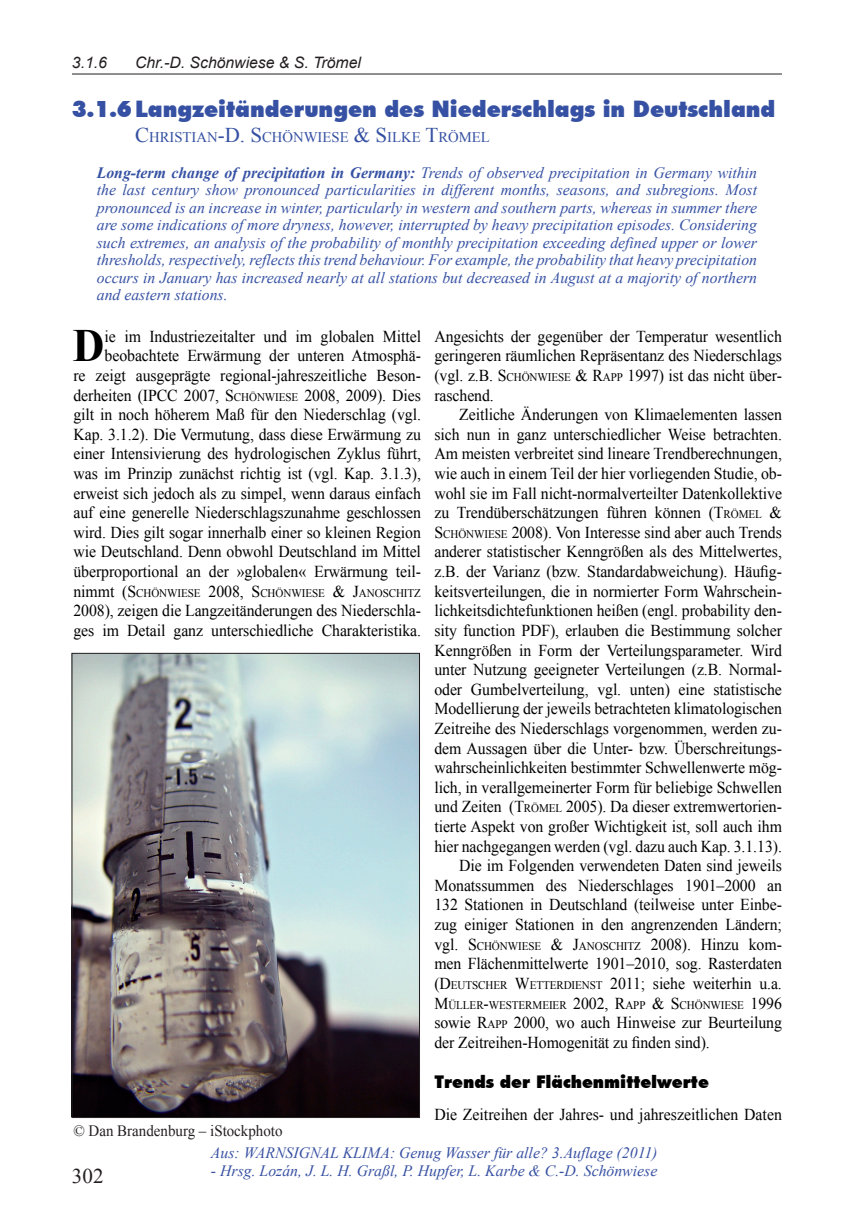
<style>
.page{position:relative;width:844px;height:1221px;background:#fff}
.page>*{position:absolute;margin:0;border:0;box-sizing:border-box;transform-origin:0 0}
.Absatz0{font:700 46.2px "Times New Roman";color:#000;scale:.95 1}
.KapTitel{font:900 22.75px "Futura BT";color:#3651a3;scale:.96 1}
.t1{font:21px "Times New Roman";color:#231f20}
.Titel2{font:900 17.5px "Futura BT";color:#000;scale:.96 1}
.Absatz0-2{font:16.62px/19.6px "Times New Roman";letter-spacing:-.005em;color:#000;text-align:justify;scale:.95 1}
.Absatz1{font:16.62px "Times New Roman";color:#000;scale:.95 1}
.Summary{font:italic 15.75px/17.5px "Times New Roman";color:#3651a3;text-align:justify}
.Summary-2{font:italic 15.75px "Times New Roman";color:#3750a2}
.t2{font:italic 15.75px "Arial";color:#231f20}
.Fließtext{font:15.75px "Times New Roman";color:#231f20;scale:.95 1}
.Autor{font:14.7px "Times New Roman";color:#3651a3}
.Absatz0-3{font:11.72px "Times New Roman";letter-spacing:-.005em;color:#000;scale:.95 1}
.s1{font-size:21px}
.s2{font-weight:700}
.s3{font-style:inherit}
.s4{font-size:11.72px}
.s5{font-size:16.62px}
</style>
<div class="page">
<hr style="left:72px;top:74px;width:709px;height:1px;background:#231f20">
<img style="left:74px;top:655px;width:343px;height:460px">
<div style="left:72px;top:653px;width:347px;height:464px;border:1px solid #231f20"></div>
<p class="t2" style="left:72px;top:52px;width:37px">3.1.6</p>
<p class="t2" style="left:135px;top:52px;width:227px">Chr.-D. Schönwiese &amp; S. Trömel</p>
<p class="KapTitel" style="left:72px;top:95px;width:734px">3.1.6Langzeitänderungen des Niederschlags in Deutschland</p>
<p class="Autor" style="left:135px;top:127px;width:356px"><span class="s1">C</span>HRISTIAN<span class="s1">-D. S</span> CHÖNWIESE <span class="s1">&amp; S</span> ILKE <span class="s1">T</span>RÖMEL</p>
<p class="Summary" style="left:97px;top:163px;width:661px"><span class="s2">Long-term change of precipitation in Germany:</span> Trends of observed precipitation in Germany within the last century show pronounced particularities in different months, seasons, and subregions. Most pronounced is an increase in winter, particularly in western and southern parts, whereas in summer there are some indications of more dryness, however, interrupted by heavy precipitation episodes. Considering such extremes, an analysis of the probability of monthly precipitation exceeding defined upper or lower thresholds, respectively, reflects this trend behaviour. For example, the probability that heavy precipitation occurs in January has increased nearly at all stations but decreased in August at a majority of northern and eastern stations.</p>
<p class="Absatz0" style="left:73px;top:314px;width:35px">D</p>
<p class="Absatz0-2" style="left:73px;top:326px;width:367px;text-align:right">ie im Industriezeitalter und im globalen Mittel beobachtete Erwärmung der unteren Atmosphä-<br>re zeigt ausgeprägte regional-jahreszeitliche Beson&shy;derheiten (IPCC 2007, <span class="s3">S</span> <span class="s4">CHÖNWIESE</span> 2008, 2009). Dies gilt in noch höherem Maß für den Niederschlag (vgl.<br>Kap. 3.1.2). Die Vermutung, dass diese Erwärmung zu einer Intensivierung des hydrologischen Zyklus führt, was im Prinzip zunächst richtig ist (vgl. Kap. 3.1.3), erweist sich jedoch als zu simpel, wenn daraus einfach auf eine generelle Niederschlagszunahme geschlossen wird. Dies gilt sogar innerhalb einer so kleinen Region wie Deutschland. Denn obwohl Deutschland im Mittel überproportional an der »globalen« Erwärmung teil-</p>
<p class="Absatz0-3" style="left:73px;top:585px;width:367px"><span class="s5">nimmt (</span><span class="s5">S</span> CHÖNWIESE <span class="s5">2008, S</span> CHÖNWIESE <span class="s5">&amp; J</span>ANOSCHITZ</p>
<p class="Absatz0-2" style="left:73px;top:600px;width:367px">2008), zeigen die Langzeitänderungen des Niederschla&shy;ges im Detail ganz unterschiedliche Charakteristika.</p>
<p class="Absatz0-2" style="left:434px;top:326px;width:367px">Angesichts der gegenüber der Temperatur wesentlich geringeren räumlichen Repräsentanz des Niederschlags (vgl. z.B. <span class="s3">S</span> <span class="s4">CHÖNWIESE</span> <span class="s3">&amp; R</span><span class="s4">APP</span> 1997) ist das nicht über&shy;raschend.</p>
<p class="Absatz0-2" style="left:434px;top:404px;width:367px;text-indent:25px">Zeitliche Änderungen von Klimaelementen lassen sich nun in ganz unterschiedlicher Weise betrachten.<br>Am meisten verbreitet sind lineare Trendberechnungen, wie auch in einem Teil der hier vorliegenden Studie, ob&shy;wohl sie im Fall nicht-normalverteilter Datenkollektive zu Trendüberschätzungen führen können (<span class="s3">T</span><span class="s4">RÖMEL</span> <span class="s3">&amp; S</span> <span class="s4">CHÖNWIESE</span> 2008). Von Interesse sind aber auch Trends anderer statistischer Kenngrößen als des Mittelwertes, z.B. der Varianz (bzw. Standardabweichung). Häufig&shy;keitsverteilungen, die in normierter Form Wahrschein&shy;lichkeitsdichtefunktionen heißen (engl. probability den&shy;sity function PDF), erlauben die Bestimmung solcher Kenngrößen in Form der Verteilungsparameter. Wird unter Nutzung geeigneter Verteilungen (z.B. Normal&shy;oder Gumbelverteilung, vgl. unten) eine statistische Modellierung der jeweils betrachteten klimatologischen Zeitreihe des Niederschlags vorgenommen, werden zu&shy;dem Aussagen über die Unter- bzw. Überschreitungs&shy;wahrscheinlichkeiten bestimmter Schwellenwerte mög&shy;lich, in verallgemeinerter Form für beliebige Schwellen und Zeiten (<span class="s3">T</span><span class="s4">RÖMEL</span> 2005). Da dieser extremwertorien&shy;tierte Aspekt von großer Wichtigkeit ist, soll auch ihm hier nachgegangen werden (vgl. dazu auch Kap. 3.1.13).</p>
<p class="Absatz0-2" style="left:434px;top:855px;width:367px;text-indent:25px">Die im Folgenden verwendeten Daten sind jeweils Monatssummen des Niederschlages 1901–2000 an 132 Stationen in Deutschland (teilweise unter Einbe&shy;zug einiger Stationen in den angrenzenden Ländern; vgl. <span class="s3">S</span> <span class="s4">CHÖNWIESE</span> <span class="s3">&amp; J</span><span class="s4">ANOSCHITZ</span> 2008). Hinzu kom&shy;men Flächenmittelwerte 1901–2010, sog. Rasterdaten (<span class="s3">D</span><span class="s4">EUTSCHER</span> <span class="s3">W</span><span class="s4">ETTERDIENST</span> 2011; siehe weiterhin u.a.</p>
<p class="Absatz0-3" style="left:434px;top:996px;width:367px"><span class="s5">M</span>ÜLLER<span class="s5">-</span>WESTERMEIER <span class="s5">2002, R</span>APP <span class="s5">&amp; S</span> CHÖNWIESE <span class="s5">1996</span></p>
<p class="Absatz0-2" style="left:434px;top:1012px;width:367px">sowie <span class="s3">R</span><span class="s4">APP</span> 2000, wo auch Hinweise zur Beurteilung der Zeitreihen-Homogenität zu finden sind).</p>
<p class="Titel2" style="left:434px;top:1071px;width:287px">Trends der Flächenmittelwerte</p>
<p class="Absatz1" style="left:434px;top:1103px;width:367px">Die Zeitreihen der Jahres- und jahreszeitlichen Daten</p>
<p class="Summary-2" style="left:211px;top:1142px;width:448px">Aus: WARNSIGNAL KLIMA: Genug Wasser für alle? 3.Auflage (2011)</p>
<p class="Summary-2" style="left:211px;top:1159px;width:447px">- Hrsg. Lozán, J. L. H. Graßl, P. Hupfer, L. Karbe &amp; C.-D. Schönwiese</p>
<p class="Fließtext" style="left:73px;top:1119px;width:221px">© Dan Brandenburg – iStockphoto</p>
<p class="t1" style="left:72px;top:1162px;width:33px">302</p>
</div>
